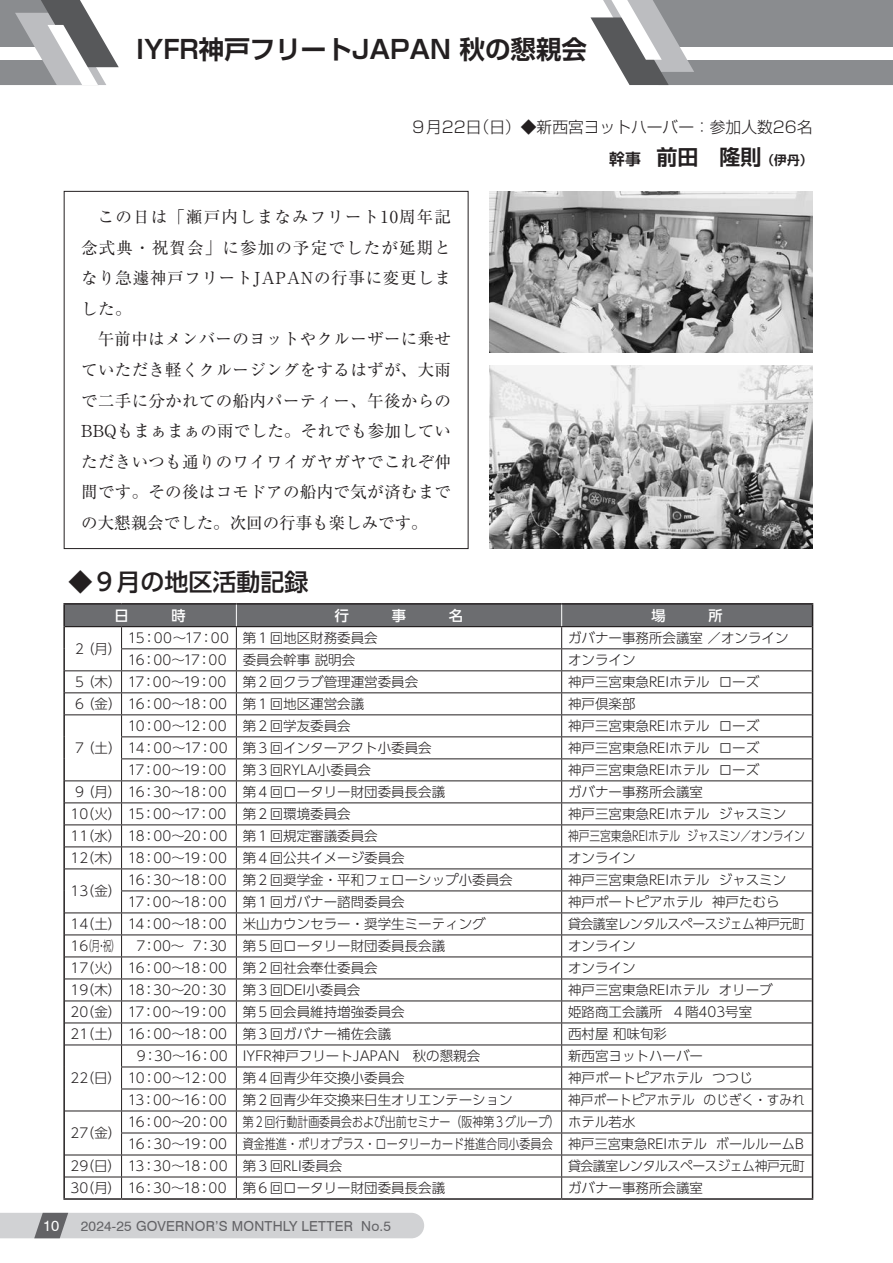
<style>
.page{position:relative;width:893px;height:1263px;background:#fff}
.page>*{position:absolute;margin:0;border:0;box-sizing:border-box;transform-origin:0 0}
.t1{font:700 25.5px "Shin Go Pro De";color:#231f20}
.t2{font:500 24px "UD Shin Go Pro";color:#231f20}
.t3{font:700 21px "Shin Go Pro De";color:#231f20}
.t4{font:16.5px/30.6px "Ryumin Pr 6 N";letter-spacing:.025em;color:#231f20;text-align:justify}
.t5{font:300 15.75px "Shin Go Pro";color:#231f20}
.t6{font:14.85px "Swiss 721 BT";color:#fff}
.t7{font:500 14.25px "UD Shin Go Pro";color:#fff}
.t8{font:13.8px "Swiss 721 BT";letter-spacing:.015em;color:#636366}
.t9{font:300 13.5px "UD Shin Go Pro";color:#231f20}
.t10{font:300 13.5px "UD Shin Go Pro";letter-spacing:-.03em;color:#231f20;scale:.95 1}
.t11{font:300 13.5px "UD Shin Go Pro";color:#231f20;scale:.8 1}
.t12{font:300 13.5px "UD Shin Go Pro";color:#231f20;scale:.94 1}
.s1{font-size:15.75px}
.s2{font-size:12.75px}
</style>
<div class="page">
<svg style="left:0;top:0;width:119px;height:85px"></svg>
<svg style="left:590px;top:0;width:303px;height:85px"></svg>
<hr style="left:63px;top:605px;width:2px;height:22px;background:#231f20">
<hr style="left:63px;top:627px;width:2px;height:22px;background:#231f20">
<hr style="left:63px;top:649px;width:2px;height:22px;background:#231f20">
<hr style="left:63px;top:671px;width:2px;height:22px;background:#231f20">
<hr style="left:63px;top:693px;width:2px;height:22px;background:#231f20">
<hr style="left:63px;top:715px;width:2px;height:22px;background:#231f20">
<hr style="left:63px;top:737px;width:2px;height:22px;background:#231f20">
<hr style="left:63px;top:759px;width:2px;height:22px;background:#231f20">
<hr style="left:63px;top:781px;width:2px;height:22px;background:#231f20">
<hr style="left:63px;top:803px;width:2px;height:22px;background:#231f20">
<hr style="left:63px;top:825px;width:2px;height:22px;background:#231f20">
<hr style="left:63px;top:847px;width:2px;height:22px;background:#231f20">
<hr style="left:63px;top:869px;width:2px;height:22px;background:#231f20">
<hr style="left:63px;top:891px;width:2px;height:22px;background:#231f20">
<hr style="left:63px;top:913px;width:2px;height:22px;background:#231f20">
<hr style="left:63px;top:935px;width:2px;height:22px;background:#231f20">
<hr style="left:63px;top:957px;width:2px;height:22px;background:#231f20">
<hr style="left:63px;top:979px;width:2px;height:22px;background:#231f20">
<hr style="left:63px;top:1001px;width:2px;height:22px;background:#231f20">
<hr style="left:63px;top:1023px;width:2px;height:22px;background:#231f20">
<hr style="left:63px;top:1045px;width:2px;height:22px;background:#231f20">
<hr style="left:63px;top:1067px;width:2px;height:22px;background:#231f20">
<hr style="left:63px;top:1089px;width:2px;height:22px;background:#231f20">
<hr style="left:63px;top:1111px;width:2px;height:22px;background:#231f20">
<hr style="left:63px;top:1133px;width:2px;height:22px;background:#231f20">
<hr style="left:63px;top:1155px;width:2px;height:22px;background:#231f20">
<hr style="left:63px;top:1177px;width:2px;height:21px;background:#231f20">
<hr style="left:63px;top:603px;width:59px;height:2px;background:#231f20">
<hr style="left:122px;top:603px;width:114px;height:2px;background:#231f20">
<hr style="left:236px;top:603px;width:326px;height:2px;background:#231f20">
<hr style="left:562px;top:603px;width:251px;height:2px;background:#231f20">
<svg style="left:64px;top:604px;width:749px;height:594px"></svg>
<hr style="left:63px;top:1198px;width:59px;height:2px;background:#231f20">
<hr style="left:122px;top:1198px;width:114px;height:2px;background:#231f20">
<hr style="left:236px;top:1198px;width:326px;height:2px;background:#231f20">
<hr style="left:562px;top:1198px;width:251px;height:2px;background:#231f20">
<hr style="left:122px;top:1154px;width:114px;height:1px;background:#231f20">
<hr style="left:236px;top:1154px;width:326px;height:1px;background:#231f20">
<hr style="left:562px;top:1154px;width:250px;height:1px;background:#231f20">
<div style="left:64px;top:191px;width:404px;height:358px;border:1px solid #231f20"></div>
<img style="left:489px;top:191px;width:324px;height:162px">
<img style="left:489px;top:366px;width:324px;height:183px">
<div style="left:0;top:1213px;width:424px;height:25px;background:#d1d2d4"></div>
<h1 class="t1" style="left:136px;top:28px;width:452px">IYFR神戸フリートJAPAN 秋の懇親会</h1>
<p class="t5" style="left:410px;top:114px;width:404px">９月22日(日）◆新西宮ヨットハーバー：参加人数26名</p>
<h3 class="t3" style="left:609px;top:139px;width:205px"><span class="s1">幹事　</span>前田　隆則<span class="s2">（伊丹）</span></h3>
<p class="t4" style="left:81px;top:201px;width:371px;text-indent:16px">この日は「瀬戸内しまなみフリート10周年記念式典・祝賀会」に参加の予定でしたが延期となり急遽神戸フリートJAPANの行事に変更しました。</p>
<p class="t4" style="left:81px;top:323px;width:371px;text-indent:16px">午前中はメンバーのヨットやクルーザーに乗せていただき軽くクルージングをするはずが、大雨で二手に分かれての船内パーティー、午後からのBBQもまぁまぁの雨でした。それでも参加していただきいつも通りのワイワイガヤガヤでこれぞ仲間です。その後はコモドアの船内で気が済むまでの大懇親会でした。次回の行事も楽しみです。</p>
<h2 class="t2" style="left:68px;top:562px;width:242px">◆９月の地区活動記録</h2>
<p class="t7" style="left:651px;top:604px;width:73px">場　　　所</p>
<p class="t9" style="left:128px;top:627px;width:251px">15：00～17：00 第１回地区財務委員会</p>
<p class="t9" style="left:568px;top:627px;width:222px">ガバナー事務所会議室 ／オンライン</p>
<p class="t9" style="left:128px;top:649px;width:229px">16：00～17：00 委員会幹事 説明会</p>
<p class="t9" style="left:568px;top:649px;width:69px">オンライン</p>
<p class="t9" style="left:75px;top:671px;width:345px">5 （木） 17：00～19：00 第２回クラブ管理運営委員会</p>
<p class="t9" style="left:568px;top:671px;width:193px">神戸三宮東急REIホテル ローズ</p>
<p class="t9" style="left:75px;top:693px;width:291px">6 （金） 16：00～18：00 第１回地区運営会議</p>
<p class="t9" style="left:568px;top:693px;width:69px">神戸倶楽部</p>
<p class="t9" style="left:75px;top:737px;width:48px">7 （土）</p>
<p class="t9" style="left:75px;top:638px;width:48px">2 （月）</p>
<p class="t9" style="left:128px;top:715px;width:224px">10：00～12：00 第２回学友委員会</p>
<p class="t9" style="left:568px;top:715px;width:193px">神戸三宮東急REIホテル ローズ</p>
<p class="t9" style="left:128px;top:737px;width:305px">14：00～17：00 第３回インターアクト小委員会</p>
<p class="t9" style="left:568px;top:737px;width:193px">神戸三宮東急REIホテル ローズ</p>
<p class="t9" style="left:128px;top:759px;width:245px">17：00～19：00 第３回RYLA小委員会</p>
<p class="t9" style="left:568px;top:759px;width:193px">神戸三宮東急REIホテル ローズ</p>
<p class="t9" style="left:75px;top:781px;width:372px">9 （月） 16：30～18：00 第４回ロータリー財団委員長会議</p>
<p class="t9" style="left:568px;top:781px;width:136px">ガバナー事務所会議室</p>
<p class="t9" style="left:71px;top:803px;width:282px">10（火） 15：00～17：00 第２回環境委員会</p>
<p class="t9" style="left:568px;top:803px;width:220px">神戸三宮東急REIホテル ジャスミン</p>
<p class="t9" style="left:71px;top:825px;width:309px">11（水） 18：00～20：00 第１回規定審議委員会</p>
<p class="t11" style="left:568px;top:825px;width:298px">神戸三宮東急REIホテル ジャスミン／オンライン</p>
<p class="t9" style="left:71px;top:847px;width:336px">12（木） 18：00～19：00 第４回公共イメージ委員会</p>
<p class="t9" style="left:568px;top:847px;width:69px">オンライン</p>
<p class="t9" style="left:71px;top:880px;width:52px">13（金）</p>
<p class="t9" style="left:128px;top:869px;width:386px">16：30～18：00 第２回奨学金・平和フェローシップ小委員会</p>
<p class="t9" style="left:568px;top:869px;width:220px">神戸三宮東急REIホテル ジャスミン</p>
<p class="t9" style="left:128px;top:891px;width:278px">17：00～18：00 第１回ガバナー諮問委員会</p>
<p class="t9" style="left:568px;top:891px;width:213px">神戸ポートピアホテル 神戸たむら</p>
<p class="t9" style="left:71px;top:913px;width:417px">14（土） 14：00～18：00 米山カウンセラー・奨学生ミーティング</p>
<p class="t10" style="left:568px;top:913px;width:251px">貸会議室レンタルスペースジェム神戸元町</p>
<p class="t9" style="left:71px;top:935px;width:50px">1 6（月・祝）</p>
<p class="t9" style="left:136px;top:935px;width:310px">7：00～ 7：30 第５回ロータリー財団委員長会議</p>
<p class="t9" style="left:568px;top:935px;width:69px">オンライン</p>
<p class="t9" style="left:71px;top:957px;width:309px">17（火） 16：00～18：00 第２回社会奉仕委員会</p>
<p class="t9" style="left:568px;top:957px;width:69px">オンライン</p>
<p class="t9" style="left:71px;top:979px;width:291px">19（木） 18：30～20：30 第３回DEI小委員会</p>
<p class="t9" style="left:568px;top:979px;width:206px">神戸三宮東急REIホテル オリーブ</p>
<p class="t9" style="left:71px;top:1001px;width:336px">20（金） 17：00～19：00 第５回会員維持増強委員会</p>
<p class="t9" style="left:568px;top:1001px;width:186px">姫路商工会議所 ４階403号室</p>
<p class="t9" style="left:71px;top:1023px;width:322px">21（土） 16：00～18：00 第３回ガバナー補佐会議</p>
<p class="t9" style="left:568px;top:1023px;width:100px">西村屋 和味旬彩</p>
<p class="t9" style="left:71px;top:1067px;width:52px">22（日）</p>
<p class="t9" style="left:137px;top:1045px;width:345px">9：30～16：00 IYFR神戸フリートJAPAN　秋の懇親会</p>
<p class="t9" style="left:568px;top:1045px;width:136px">新西宮ヨットハーバー</p>
<p class="t9" style="left:128px;top:1067px;width:278px">10：00～12：00 第４回青少年交換小委員会</p>
<p class="t9" style="left:568px;top:1067px;width:186px">神戸ポートピアホテル つつじ</p>
<p class="t9" style="left:128px;top:1089px;width:386px">13：00～16：00 第２回青少年交換来日生オリエンテーション</p>
<p class="t12" style="left:568px;top:1089px;width:253px">神戸ポートピアホテル のじぎく・すみれ</p>
<p class="t9" style="left:128px;top:1111px;width:509px">16：00～20：00 第２回行動計画委員会および出前セミナー（阪神第３グループ) ホテル若水</p>
<p class="t9" style="left:128px;top:1133px;width:677px">16：30～19：00 資金推進・ポリオプラス・ロータリーカード推進合同小委員会 神戸三宮東急REIホテル ボールルームB</p>
<p class="t9" style="left:71px;top:1155px;width:273px">29（日） 13：30～18：00 第３回RLI委員会</p>
<p class="t10" style="left:568px;top:1155px;width:251px">貸会議室レンタルスペースジェム神戸元町</p>
<p class="t9" style="left:71px;top:1177px;width:376px">30（月） 16：30～18：00 第６回ロータリー財団委員長会議</p>
<p class="t9" style="left:568px;top:1177px;width:136px">ガバナー事務所会議室</p>
<p class="t9" style="left:71px;top:1122px;width:52px">27（金）</p>
<p class="t6" style="left:43px;top:1217px;width:18px">10</p>
<p class="t8" style="left:81px;top:1217px;width:312px">2024-25 GOVERNOR’S MONTHLY LETTER No.5</p>
</div>
